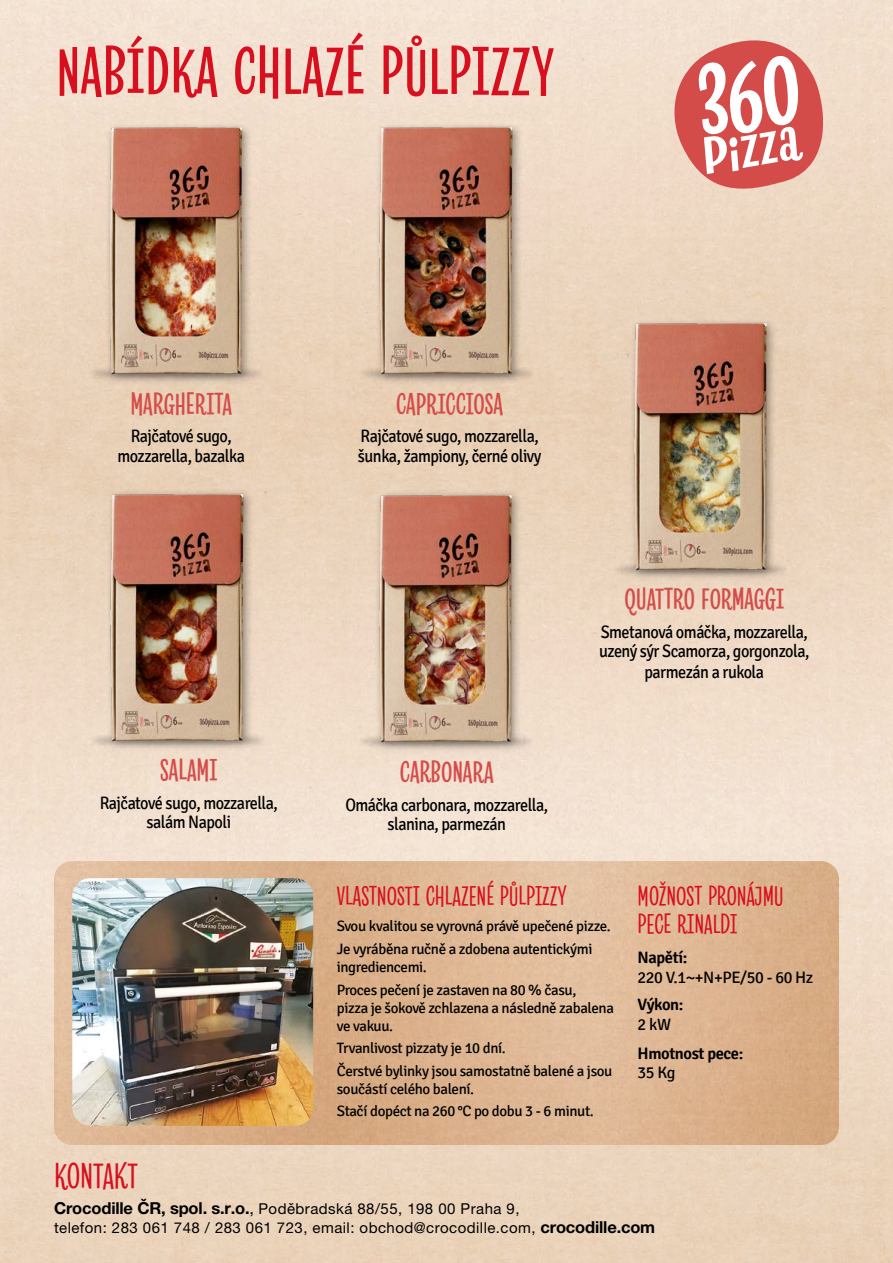
<style>
.page{position:relative;width:893px;height:1263px;background:#fff}
.page>*{position:absolute;margin:0;border:0;box-sizing:border-box;transform-origin:0 0}
.t1{font:700 67.05px "Revla Sans";letter-spacing:.01em;color:#d80f1e}
.t2{font:36px "Revla Sans";letter-spacing:-.01em;color:#d80f1e}
.t3{font:700 30px "Revla Sans";color:#d44c4a}
.t4{font:27px/28.5px "Revla Sans";color:#d80f1e}
.t5{font:18px/19.5px "Signika";letter-spacing:-.03em;color:#000;text-align:center;scale:.9 1}
.t6{font:16.5px "Signika";letter-spacing:-.025em;color:#000}
.t7{font:600 16.5px "Signika";letter-spacing:-.025em;color:#000}
.t8{font:15px/22.5px "Signika";letter-spacing:-.025em;color:#000}
.t9{font:15px/19.5px "Helvetica Neue LT Pro";letter-spacing:.03em;color:#000}
.s1{font-weight:700;font-size:16.5px}
.s2{font-size:16.5px}
</style>
<div class="page">
<img style="left:65px;top:472px;width:215px;height:294px">
<img style="left:64px;top:105px;width:215px;height:294px">
<img style="left:334px;top:105px;width:216px;height:294px">
<img style="left:589px;top:302px;width:215px;height:294px">
<img style="left:334px;top:473px;width:215px;height:294px">
<svg style="left:666px;top:28px;width:163px;height:168px"></svg>
<img style="left:54px;top:861px;width:785px;height:284px">
<img style="left:72px;top:878px;width:241px;height:248px">
<h1 class="t1" style="left:56px;top:33px;width:500px">NABÍDKA CHLAZÉ PŮLPIZZY</h1>
<h3 class="t3" style="left:131px;top:386px;width:103px">MARGHERITA</h3>
<p class="t5" style="left:117px;top:427px;width:143px">Rajčatové sugo, mozzarella, bazalka</p>
<h3 class="t3" style="left:160px;top:753px;width:59px">SALAMI</h3>
<p class="t5" style="left:100px;top:793px;width:199px">Rajčatové sugo, mozzarella, salám Napoli</p>
<h3 class="t3" style="left:396px;top:386px;width:108px">CAPRICCIOSA</h3>
<p class="t5" style="left:358px;top:427px;width:205px;text-align:left">Rajčatové sugo, mozzarella, šunka, žampiony, černé olivy</p>
<h3 class="t3" style="left:400px;top:755px;width:95px">CARBONARA</h3>
<p class="t5" style="left:345px;top:795px;width:227px">Omáčka carbonara, mozzarella, slanina, parmezán</p>
<h3 class="t3" style="left:624px;top:582px;width:161px">QUATTRO FORMAGGI</h3>
<p class="t5" style="left:599px;top:622px;width:235px;line-height:20.2px">Smetanová omáčka, mozzarella, uzený sýr Scamorza, gorgonzola, parmezán a rukola</p>
<h3 class="t4" style="left:337px;top:881px;width:232px">VLASTNOSTI CHLAZENÉ PŮLPIZZY</h3>
<p class="t8" style="left:337px;top:915px;width:276px">Svou kvalitou se vyrovná právě upečené pizze.<br>Je vyráběna ručně a zdobena autentickými</p>
<p class="t8" style="left:337px;top:956px;width:241px">ingrediencemi.<br>Proces pečení je zastaven na 80 % času,</p>
<p class="t8" style="left:337px;top:999px;width:279px;line-height:18px">pizza je šokově zchlazena a následně zabalena ve vakuu.</p>
<p class="t8" style="left:337px;top:1037px;width:277px">Trvanlivost pizzaty je 10 dní.<br>Čerstvé bylinky jsou samostatně balené a jsou</p>
<p class="t8" style="left:337px;top:1077px;width:259px">součástí celého balení.<br>Stačí dopéct na 260 °C po dobu 3 - 6 minut.</p>
<h3 class="t4" style="left:638px;top:881px;width:148px">MOŽNOST PRONÁJMU<br>PECE RINALDI</h3>
<p class="t7" style="left:638px;top:948px;width:51px">Napětí:</p>
<p class="t6" style="left:638px;top:968px;width:177px">220 V.1~+N+PE/50 - 60 Hz</p>
<p class="t7" style="left:638px;top:995px;width:47px">Výkon:</p>
<p class="t6" style="left:638px;top:1015px;width:35px">2 kW</p>
<p class="t7" style="left:638px;top:1043px;width:107px">Hmotnost pece:</p>
<p class="t6" style="left:638px;top:1063px;width:39px">35 Kg</p>
<h2 class="t2" style="left:54px;top:1155px;width:85px">KONTAKT</h2>
<p class="t9" style="left:54px;top:1198px;width:603px"><span class="s1">Crocodille ČR, spol. s.r.o.</span><span class="s2">,</span> Poděbradská 88/55, 198 00 Praha 9,<br>telefon: 283 061 748 / 283 061 723, email: obchod@crocodille.com, <span class="s1">crocodille.com</span></p>
</div>
